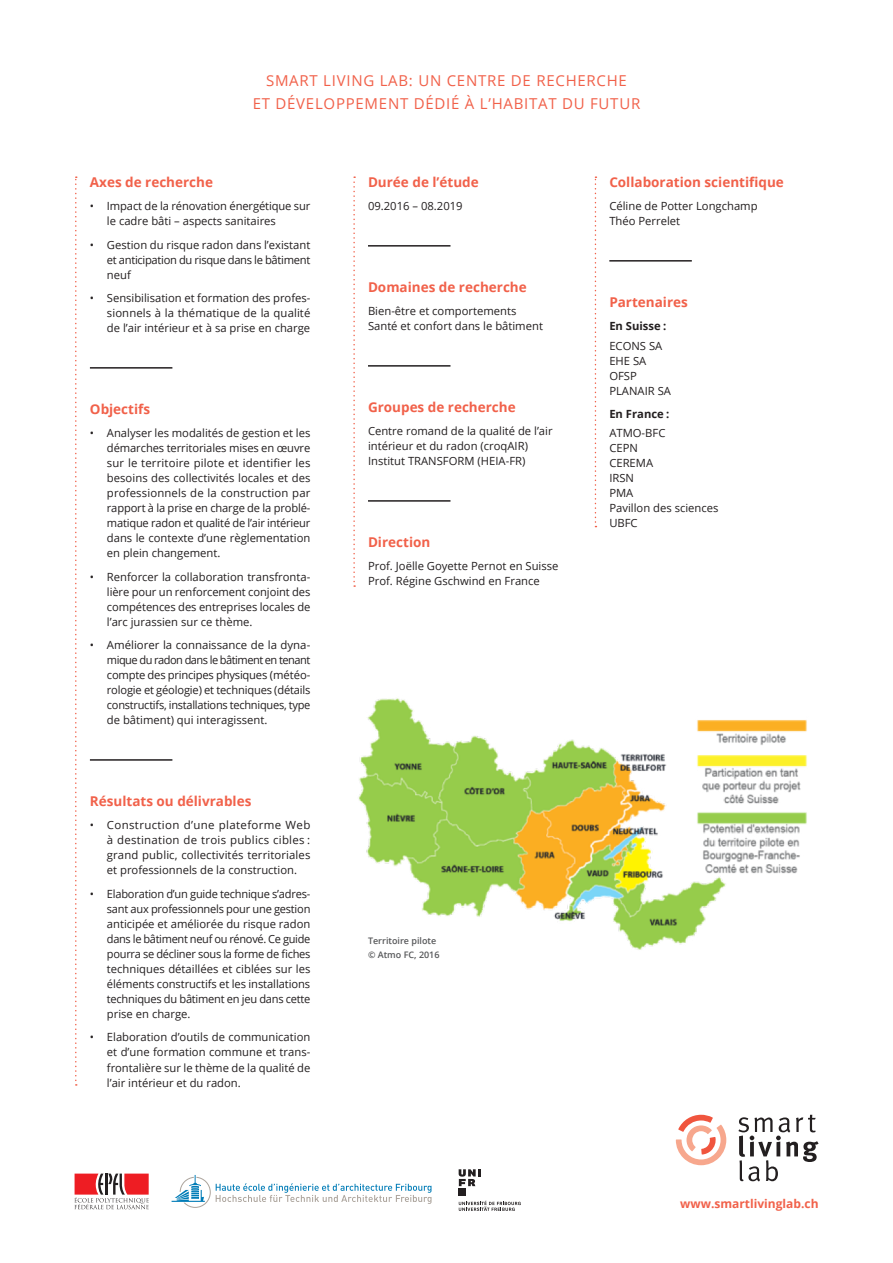
<style>
.page{position:relative;width:893px;height:1263px;background:#fff}
.page>*{position:absolute;margin:0;border:0;box-sizing:border-box;transform-origin:0 0}
.t1{font:15px/22.5px "Open Sans";letter-spacing:.05em;color:#f1614a;text-align:center}
.Page-droite-titre{font:700 13.5px "Open Sans";color:#f1614a}
.t2{font:700 12px "Open Sans";color:#f1614a}
.Page-droite-paragrap{font:11.25px/15px "Open Sans";color:#231f20;text-align:justify}
.Page-droite-paragrap-2{font:700 11.25px "Open Sans";color:#231f20}
.Legendes-graphique{font:600 9px/13.5px "Open Sans";color:#57585a}
</style>
<div class="page">
<img style="left:358px;top:698px;width:449px;height:252px">
<svg style="left:172px;top:1175px;width:259px;height:33px"></svg>
<svg style="left:459px;top:1201px;width:62px;height:10px"></svg>
<div style="left:459px;top:1188px;width:7px;height:8px;background:#231f20"></div>
<svg style="left:459px;top:1169px;width:22px;height:17px"></svg>
<svg style="left:74px;top:1173px;width:75px;height:36px"></svg>
<svg style="left:676px;top:1115px;width:50px;height:50px"></svg>
<svg style="left:738px;top:1115px;width:81px;height:66px"></svg>
<svg style="left:75px;top:176px;width:2px;height:910px"></svg>
<hr style="left:90px;top:367px;width:82px;height:2px;background:#231f20">
<hr style="left:90px;top:759px;width:82px;height:2px;background:#231f20">
<hr style="left:368px;top:245px;width:82px;height:2px;background:#231f20">
<hr style="left:368px;top:365px;width:82px;height:2px;background:#231f20">
<hr style="left:368px;top:500px;width:82px;height:2px;background:#231f20">
<hr style="left:609px;top:260px;width:83px;height:2px;background:#231f20">
<svg style="left:353px;top:176px;width:2px;height:411px"></svg>
<svg style="left:595px;top:176px;width:1px;height:351px"></svg>
<h1 class="t1" style="left:253px;top:69px;width:389px">SMART LIVING LAB: UN CENTRE DE RECHERCHE<br>ET DÉVELOPPEMENT DÉDIÉ À L’HABITAT DU FUTUR</h1>
<p class="Page-droite-titre" style="left:90px;top:172px;width:125px">Axes de recherche</p>
<p class="Page-droite-paragrap" style="left:107px;top:198px;width:205px;text-indent:-17px">• Impact de la rénovation énergétique sur le cadre bâti – aspects sanitaires</p>
<p class="Page-droite-paragrap" style="left:107px;top:237px;width:205px;text-indent:-17px">• Gestion du risque radon dans l’existant et anticipation du risque dans le bâtiment neuf</p>
<p class="Page-droite-paragrap" style="left:107px;top:290px;width:205px;text-indent:-17px">• Sensibilisation et formation des profes&shy;sionnels à la thématique de la qualité de l’air intérieur et à sa prise en charge</p>
<p class="Page-droite-titre" style="left:90px;top:399px;width:62px">Objectifs</p>
<p class="Page-droite-paragrap" style="left:107px;top:425px;width:205px;text-indent:-17px">• Analyser les modalités de gestion et les démarches territoriales mises en œuvre sur le territoire pilote et identifier les besoins des collectivités locales et des professionnels de la construction par rapport à la prise en charge de la problé&shy;matique radon et qualité de l’air intérieur dans le contexte d’une règlementation en plein changement.</p>
<p class="Page-droite-paragrap" style="left:107px;top:569px;width:205px;text-indent:-17px">• Renforcer la collaboration transfronta&shy;lière pour un renforcement conjoint des compétences des entreprises locales de l’arc jurassien sur ce thème.</p>
<p class="Page-droite-paragrap" style="left:107px;top:637px;width:205px;text-indent:-17px">• Améliorer la connaissance de la dyna&shy;mique du radon dans le bâtiment en tenant compte des principes physiques (météo&shy;rologie et géologie) et techniques (détails constructifs, installations techniques, type de bâtiment) qui interagissent.</p>
<p class="Page-droite-titre" style="left:90px;top:791px;width:163px">Résultats ou délivrables</p>
<p class="Page-droite-paragrap" style="left:107px;top:817px;width:205px;text-indent:-17px">• Construction d’une plateforme Web à destination de trois publics cibles : grand public, collectivités territoriales et professionnels de la construction.</p>
<p class="Page-droite-paragrap" style="left:107px;top:886px;width:205px;text-indent:-17px">• Elaboration d’un guide technique s’adres&shy;sant aux professionnels pour une gestion anticipée et améliorée du risque radon dans le bâtiment neuf ou rénové. Ce guide pourra se décliner sous la forme de fiches techniques détaillées et ciblées sur les éléments constructifs et les installations techniques du bâtiment en jeu dans cette prise en charge.</p>
<p class="Page-droite-paragrap" style="left:107px;top:1029px;width:205px;text-indent:-17px">• Elaboration d’outils de communication et d’une formation commune et trans&shy;frontalière sur le thème de la qualité de l’air intérieur et du radon.</p>
<p class="Page-droite-titre" style="left:368px;top:172px;width:112px">Durée de l’étude</p>
<p class="Page-droite-paragrap" style="left:368px;top:198px;width:96px">09.2016 – 08.2019</p>
<p class="Page-droite-titre" style="left:368px;top:277px;width:160px">Domaines de recherche</p>
<p class="Page-droite-paragrap" style="left:368px;top:303px;width:176px">Bien-être et comportements<br>Santé et confort dans le bâtiment</p>
<p class="Page-droite-titre" style="left:368px;top:397px;width:149px">Groupes de recherche</p>
<p class="Page-droite-paragrap" style="left:368px;top:423px;width:186px;text-align:left">Centre romand de la qualité de l’air intérieur et du radon (croqAIR)<br>Institut TRANSFORM (HEIA-FR)</p>
<p class="Page-droite-titre" style="left:368px;top:532px;width:64px">Direction</p>
<p class="Page-droite-paragrap" style="left:368px;top:558px;width:192px">Prof. Joëlle Goyette Pernot en Suisse<br>Prof. Régine Gschwind en France</p>
<p class="Page-droite-titre" style="left:609px;top:172px;width:176px">Collaboration scientifique</p>
<p class="Page-droite-paragrap" style="left:609px;top:198px;width:150px">Céline de Potter Longchamp<br>Théo Perrelet</p>
<p class="Page-droite-titre" style="left:609px;top:292px;width:80px">Partenaires</p>
<p class="Page-droite-paragrap-2" style="left:609px;top:318px;width:58px">En Suisse :</p>
<p class="Page-droite-paragrap" style="left:609px;top:338px;width:63px;text-align:left">ECONS SA<br>EHE SA<br>OFSP<br>PLANAIR SA</p>
<p class="Page-droite-paragrap-2" style="left:609px;top:406px;width:61px">En France :</p>
<p class="Page-droite-paragrap" style="left:609px;top:425px;width:111px;text-align:left">ATMO-BFC<br>CEPN<br>CEREMA<br>IRSN<br>PMA<br>Pavillon des sciences<br>UBFC</p>
<p class="Legendes-graphique" style="left:368px;top:934px;width:73px">Territoire pilote © Atmo FC, 2016</p>
<p class="t2" style="left:680px;top:1195px;width:140px">www.smartlivinglab.ch</p>
</div>
